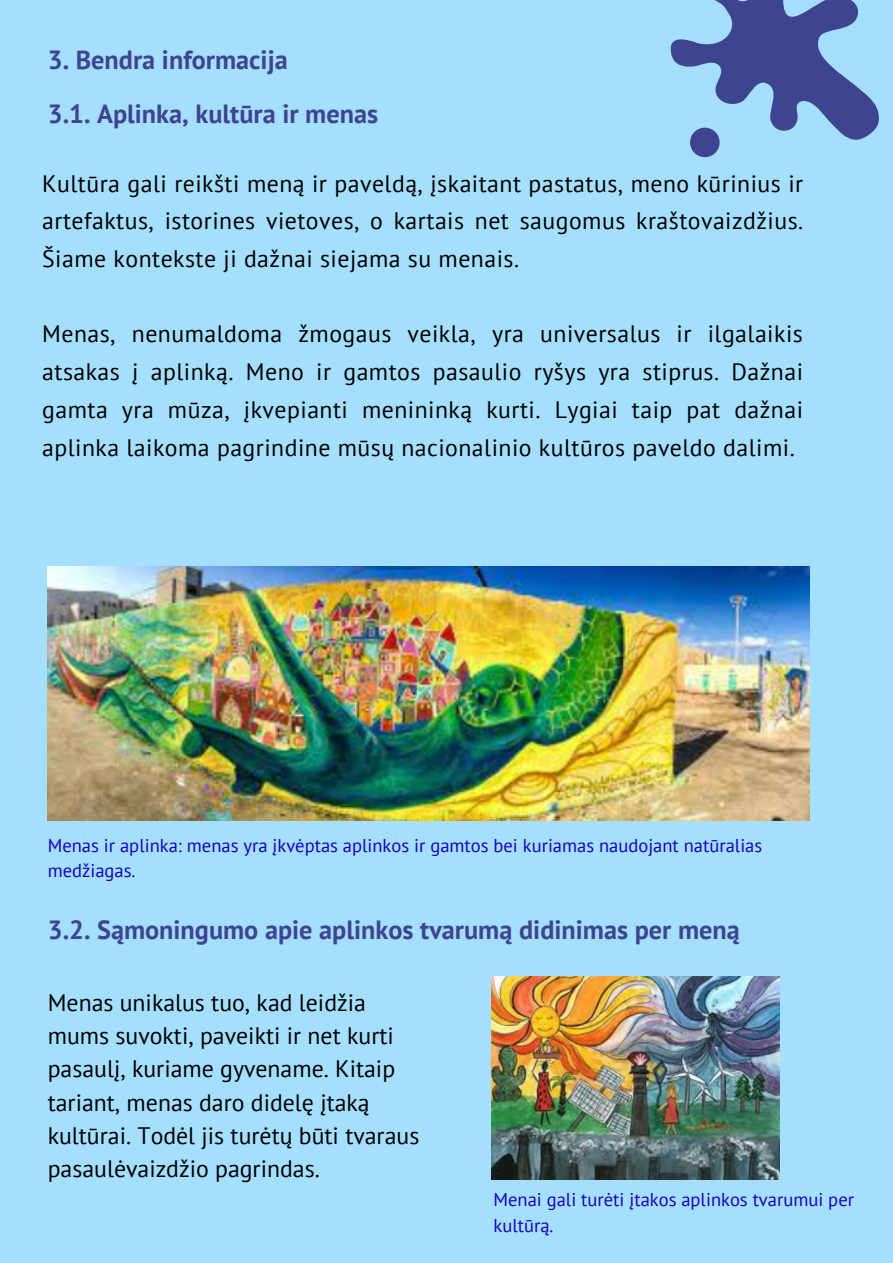
<style>
.page{position:relative;width:893px;height:1263px;background:#a4dffe}
.page>*{position:absolute;margin:0;border:0;box-sizing:border-box;transform-origin:0 0}
.t1{font:700 26.25px/54px "PT Sans";color:#3f4490}
.t2{font:23.77px/37.7px "PT Sans";color:#000;text-align:justify}
.t3{font:18.52px/25.9px "PT Sans";color:#1700bd}
</style>
<div class="page">
<svg style="left:670px;top:0;width:209px;height:140px;fill:#3f4490"></svg>
<svg style="left:681px;top:119px;width:47px;height:39px"></svg>
<img style="left:48px;top:567px;width:761px;height:253px">
<img style="left:491px;top:977px;width:288px;height:202px">
<p class="t1" style="left:48px;top:33px;width:332px">3. Bendra informacija<br>3.1. Aplinka, kultūra ir menas</p>
<p class="t2" style="left:42px;top:164px;width:762px">Kultūra gali reikšti meną ir paveldą, įskaitant pastatus, meno kūrinius ir artefaktus, istorines vietoves, o kartais net saugomus kraštovaizdžius.<br>Šiame kontekste ji dažnai siejama su menais.</p>
<p class="t2" style="left:42px;top:315px;width:762px">Menas, nenumaldoma žmogaus veikla, yra universalus ir ilgalaikis atsakas į aplinką. Meno ir gamtos pasaulio ryšys yra stiprus. Dažnai gamta yra mūza, įkvepianti menininką kurti. Lygiai taip pat dažnai aplinka laikoma pagrindine mūsų nacionalinio kultūros paveldo dalimi.</p>
<p class="t3" style="left:48px;top:832px;width:716px">Menas ir aplinka: menas yra įkvėptas aplinkos ir gamtos bei kuriamas naudojant natūralias medžiagas.</p>
<p class="t1" style="left:48px;top:902px;width:693px">3.2. Sąmoningumo apie aplinkos tvarumą didinimas per meną</p>
<p class="t2" style="left:48px;top:985px;width:373px;line-height:33.2px;text-align:left">Menas unikalus tuo, kad leidžia mums suvokti, paveikti ir net kurti pasaulį, kuriame gyvename. Kitaip tariant, menas daro didelę įtaką kultūrai. Todėl jis turėtų būti tvaraus pasaulėvaizdžio pagrindas.</p>
<p class="t3" style="left:493px;top:1186px;width:362px">Menai gali turėti įtakos aplinkos tvarumui per kultūrą.</p>
</div>
